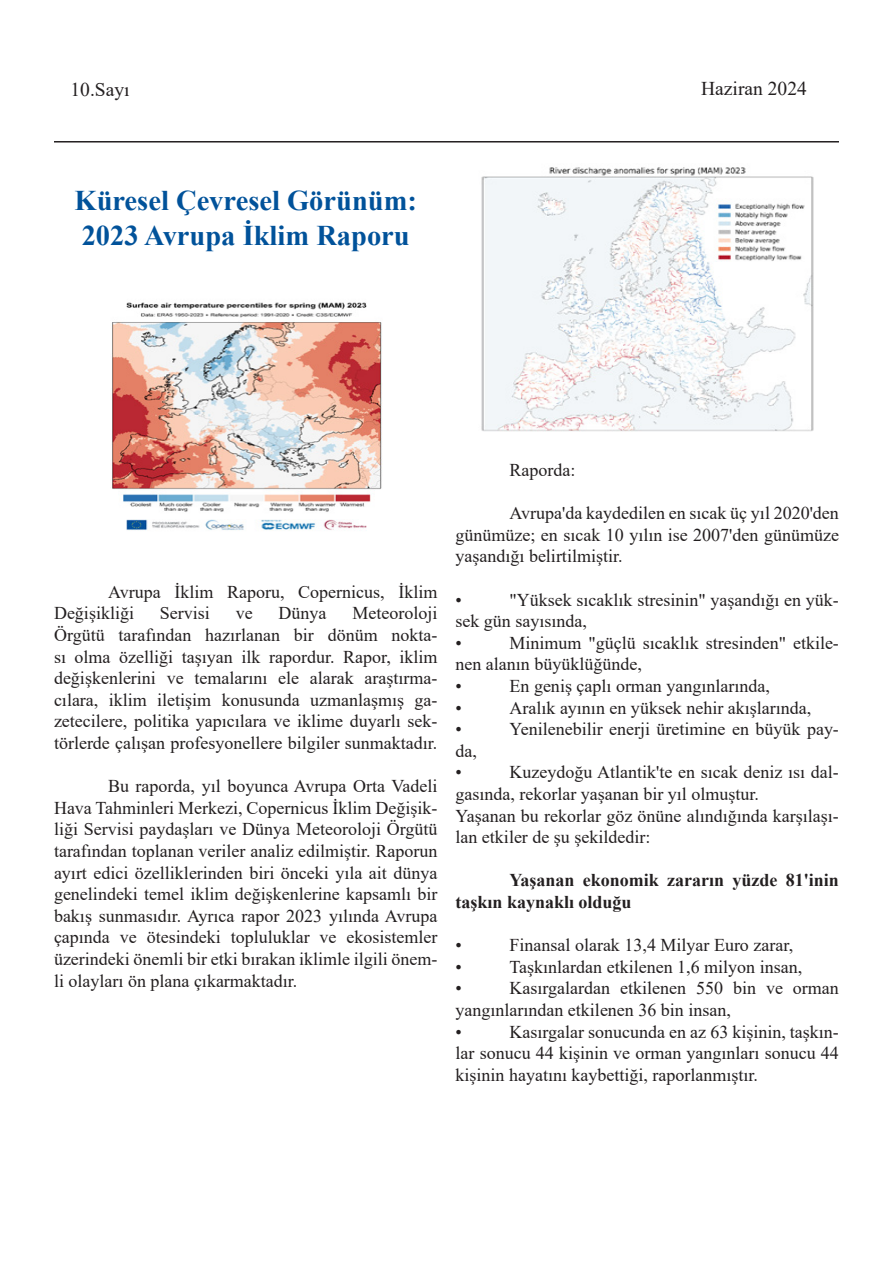
<style>
.page{position:relative;width:893px;height:1263px;background:#fff}
.page>*{position:absolute;margin:0;border:0;box-sizing:border-box;transform-origin:0 0}
.t1{font:700 28.5px/34.2px "Times New Roman";color:#01529a}
.t2{font:19.5px "Times New Roman";color:#231f20}
.t3{font:18px/21.6px "Times New Roman";color:#231f20}
.t4{font:700 18px/21.6px "Times New Roman";color:#231f20}
</style>
<div class="page">
<hr style="left:54px;top:141px;width:785px;height:2px;background:#231f20">
<img style="left:110px;top:302px;width:272px;height:229px">
<img style="left:481px;top:167px;width:333px;height:265px">
<p class="t2" style="left:70px;top:75px;width:61px">10.Sayı</p>
<p class="t2" style="left:701px;top:74px;width:107px">Haziran 2024</p>
<p class="t1" style="left:74px;top:183px;width:344px">Küresel Çevresel Görünüm:<br>2023 Avrupa İklim Raporu</p>
<p class="t3" style="left:108px;top:580px;width:331px">Avrupa İklim Raporu, Copernicus, İklim</p>
<p class="t3" style="left:54px;top:602px;width:82px">Değişikliği</p>
<p class="t3" style="left:160px;top:602px;width:52px">Servisi</p>
<p class="t3" style="left:236px;top:602px;width:18px">ve</p>
<p class="t3" style="left:279px;top:602px;width:49px">Dünya</p>
<p class="t3" style="left:352px;top:602px;width:86px">Meteoroloji</p>
<p class="t3" style="left:54px;top:623px;width:385px;text-align:justify">Örgütü tarafından hazırlanan bir dönüm nokta&shy;sı olma özelliği taşıyan ilk rapordur. Rapor, iklim değişkenlerini ve temalarını ele alarak araştırma&shy;cılara, iklim iletişim konusunda uzmanlaşmış ga&shy;zetecilere, politika yapıcılara ve iklime duyarlı sek&shy;törlerde çalışan profesyonellere bilgiler sunmaktadır.</p>
<p class="t3" style="left:54px;top:775px;width:385px;text-align:justify;text-indent:54px">Bu raporda, yıl boyunca Avrupa Orta Vadeli Hava Tahminleri Merkezi, Copernicus İklim Değişik&shy;liği Servisi paydaşları ve Dünya Meteoroloji Örgütü tarafından toplanan veriler analiz edilmiştir. Raporun ayırt edici özelliklerinden biri önceki yıla ait dünya genelindeki temel iklim değişkenlerine kapsamlı bir bakış sunmasıdır. Ayrıca rapor 2023 yılında Avrupa çapında ve ötesindeki topluluklar ve ekosistemler üzerindeki önemli bir etki bırakan iklimle ilgili önem&shy;li olayları ön plana çıkarmaktadır.</p>
<p class="t3" style="left:509px;top:459px;width:67px">Raporda:</p>
<p class="t3" style="left:455px;top:502px;width:385px;text-align:justify;text-indent:54px">Avrupa'da kaydedilen en sıcak üç yıl 2020'den günümüze; en sıcak 10 yılın ise 2007'den günümüze yaşandığı belirtilmiştir.</p>
<p class="t3" style="left:455px;top:588px;width:8px">•</p>
<p class="t3" style="left:455px;top:588px;width:385px;text-indent:54px">"Yüksek sıcaklık stresinin" yaşandığı en yük&shy;sek gün sayısında,</p>
<p class="t3" style="left:455px;top:631px;width:8px">•</p>
<p class="t3" style="left:455px;top:631px;width:385px;text-indent:54px">Minimum "güçlü sıcaklık stresinden" etkile&shy;nen alanın büyüklüğünde,</p>
<p class="t3" style="left:455px;top:675px;width:8px">•</p>
<p class="t3" style="left:509px;top:675px;width:262px">En geniş çaplı orman yangınlarında,</p>
<p class="t3" style="left:455px;top:696px;width:8px">•</p>
<p class="t3" style="left:509px;top:696px;width:303px">Aralık ayının en yüksek nehir akışlarında,</p>
<p class="t3" style="left:455px;top:718px;width:8px">•</p>
<p class="t3" style="left:509px;top:718px;width:331px">Yenilenebilir enerji üretimine en büyük pay-</p>
<p class="t3" style="left:455px;top:739px;width:23px">da,</p>
<p class="t3" style="left:455px;top:761px;width:8px">•</p>
<p class="t3" style="left:455px;top:761px;width:385px;text-indent:54px">Kuzeydoğu Atlantik'te en sıcak deniz ısı dal&shy;gasında, rekorlar yaşanan bir yıl olmuştur.</p>
<p class="t3" style="left:455px;top:804px;width:385px">Yaşanan bu rekorlar göz önüne alındığında karşılaşı&shy;lan etkiler de şu şekildedir:</p>
<p class="t4" style="left:455px;top:869px;width:385px;text-indent:54px">Yaşanan ekonomik zararın yüzde 81'inin taşkın kaynaklı olduğu</p>
<p class="t3" style="left:455px;top:934px;width:8px">•</p>
<p class="t3" style="left:509px;top:934px;width:285px">Finansal olarak 13,4 Milyar Euro zarar,</p>
<p class="t3" style="left:455px;top:955px;width:8px">•</p>
<p class="t3" style="left:509px;top:955px;width:294px">Taşkınlardan etkilenen 1,6 milyon insan,</p>
<p class="t3" style="left:455px;top:977px;width:8px">•</p>
<p class="t3" style="left:455px;top:977px;width:385px;text-indent:54px">Kasırgalardan etkilenen 550 bin ve orman yangınlarından etkilenen 36 bin insan,</p>
<p class="t3" style="left:455px;top:1020px;width:8px">•</p>
<p class="t3" style="left:455px;top:1020px;width:385px;text-align:justify;text-indent:54px">Kasırgalar sonucunda en az 63 kişinin, taşkın&shy;lar sonucu 44 kişinin ve orman yangınları sonucu 44 kişinin hayatını kaybettiği, raporlanmıştır.</p>
</div>
